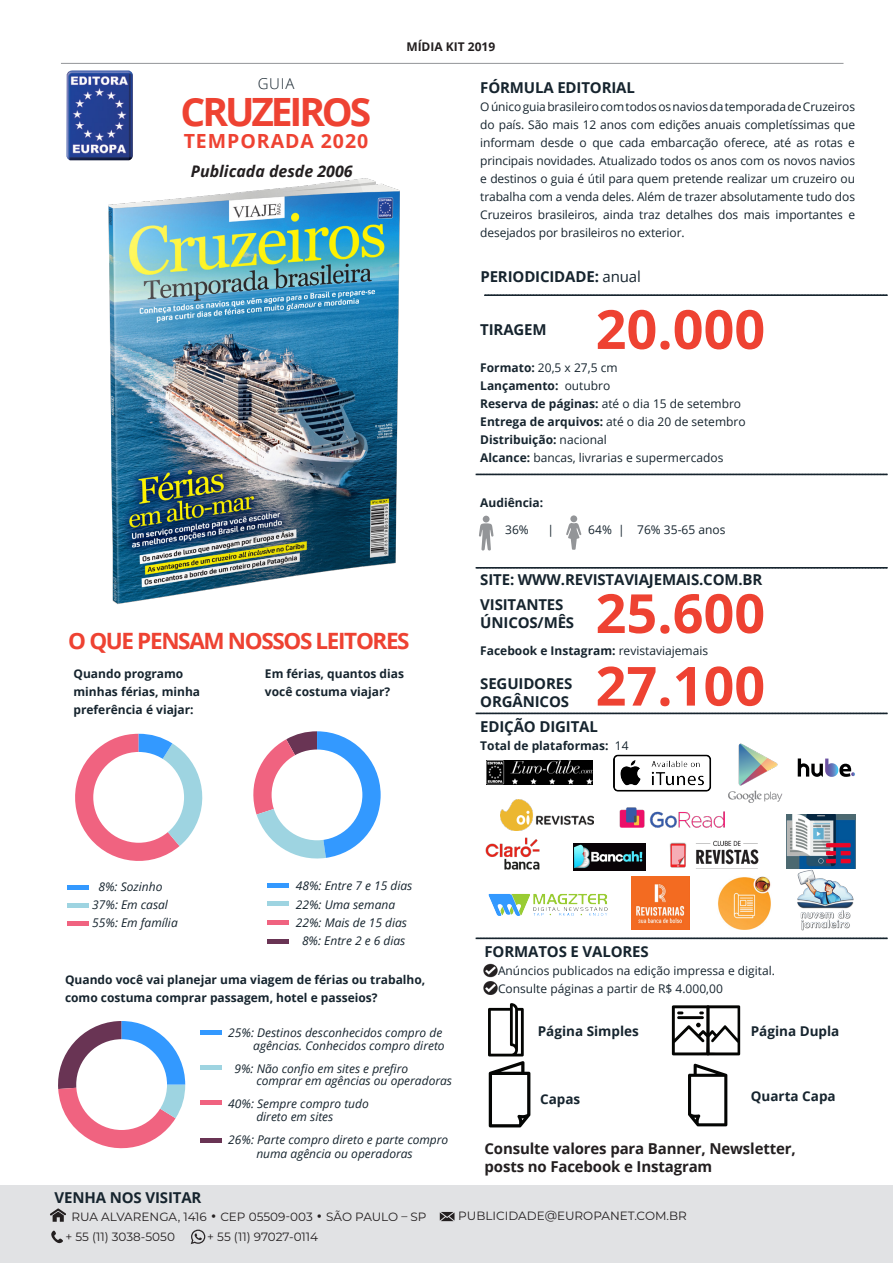
<style>
.page{position:relative;width:893px;height:1263px;background:#fff}
.page>*{position:absolute;margin:0;border:0;box-sizing:border-box;transform-origin:0 0}
.Large_Number{font:700 54px "Open Sans";color:#ee4232}
.Chapter_Title_-_Alig{font:700 39px "Open Sans";letter-spacing:-.08em;color:#ee4232}
.Title_-_Align_Left{font:700 22.5px "Open Sans";letter-spacing:-.06em;color:#ee4232}
.Chapter_Title_-_Alig-2{font:700 19.5px "Open Sans";letter-spacing:.05em;color:#ee4232}
.Byline_Title_-_Align{font:italic 700 15.9px "Open Sans";color:#231f20}
.Title_-_Align_Left-2{font:700 15px/18px "Open Sans";letter-spacing:-.01em;color:#16242e}
.Title_-_Align_Left-3{font:700 15px/18px "Open Sans";letter-spacing:-.01em;color:#231f20}
.Title_-_Align_Left_c{font:700 15px "Open Sans";letter-spacing:-.01em;color:#16242e}
.Chapter_Title_-_Alig-3{font:300 15px "Open Sans";color:#16242e}
.Body_Text{font:700 13.5px "Open Sans";color:#16242e}
.Body_Text-2{font:12px/18px "Open Sans";color:#16242e;text-align:justify}
.Legend_Text_-_Align{font:italic 12px/13.5px "Open Sans";color:#16242e}
.Body_Text-3{font:700 12px/18px "Open Sans";color:#16242e}
.t1{font:12px "Montserrat";color:#231f20}
.t2{font:12px "Montserrat Alternates";color:#231f20}
.Section_Title{font:700 12px "Open Sans";color:#231f20}
.s1{font-weight:400}
.s2{font-weight:700}
.s3{font-size:22.5px}
</style>
<div class="page">
<svg style="left:75px;top:734px;width:128px;height:127px"></svg>
<hr style="left:61px;top:63px;width:782px;height:1px;background:#939598">
<img style="left:66px;top:71px;width:67px;height:89px">
<svg style="left:476px;top:567px;width:411px;height:2px"></svg>
<svg style="left:476px;top:473px;width:411px;height:2px"></svg>
<svg style="left:484px;top:294px;width:403px;height:2px"></svg>
<svg style="left:566px;top:523px;width:15px;height:27px"></svg>
<div style="left:570px;top:515px;width:7px;height:7px;background:#939598;border-radius:50%"></div>
<svg style="left:479px;top:523px;width:14px;height:27px"></svg>
<div style="left:483px;top:516px;width:7px;height:6px;background:#939598;border-radius:50%"></div>
<div style="left:93px;top:752px;width:91px;height:91px;background:#fff;border-radius:50%"></div>
<div style="left:67px;top:885px;width:22px;height:5px;background:#39f"></div>
<div style="left:268px;top:883px;width:21px;height:5px;background:#39f"></div>
<hr style="left:200px;top:1031px;width:22px;height:4px;background:#39f">
<div style="left:67px;top:903px;width:22px;height:5px;background:#9ed4e1"></div>
<hr style="left:67px;top:921px;width:22px;height:4px;background:#f06380">
<hr style="left:268px;top:901px;width:21px;height:4px;background:#9ed4e1">
<hr style="left:200px;top:1065px;width:22px;height:4px;background:#9ed4e1">
<div style="left:268px;top:920px;width:21px;height:5px;background:#f06380"></div>
<div style="left:200px;top:1100px;width:22px;height:5px;background:#f06380"></div>
<div style="left:268px;top:939px;width:21px;height:5px;background:#693454"></div>
<hr style="left:200px;top:1138px;width:22px;height:4px;background:#693454">
<div style="left:0;top:1185px;width:893px;height:78px;background:#e1e2e4"></div>
<svg style="left:440px;top:1212px;width:14px;height:9px"></svg>
<svg style="left:51px;top:1230px;width:12px;height:13px"></svg>
<svg style="left:50px;top:1208px;width:16px;height:14px"></svg>
<svg style="left:191px;top:1229px;width:14px;height:15px"></svg>
<svg style="left:253px;top:731px;width:128px;height:128px"></svg>
<svg style="left:58px;top:1021px;width:127px;height:128px"></svg>
<div style="left:76px;top:1039px;width:91px;height:91px;background:#fff;border-radius:50%"></div>
<div style="left:272px;top:749px;width:90px;height:91px;background:#fff;border-radius:50%"></div>
<svg style="left:476px;top:712px;width:411px;height:2px"></svg>
<svg style="left:476px;top:937px;width:411px;height:2px"></svg>
<svg style="left:672px;top:1005px;width:68px;height:50px"></svg>
<svg style="left:488px;top:1003px;width:42px;height:124px"></svg>
<svg style="left:688px;top:1064px;width:39px;height:62px"></svg>
<img style="left:483px;top:963px;width:15px;height:15px">
<img style="left:483px;top:981px;width:15px;height:14px">
<img style="left:108px;top:178px;width:292px;height:426px">
<img style="left:488px;top:894px;width:120px;height:22px">
<img style="left:632px;top:877px;width:58px;height:52px">
<img style="left:797px;top:869px;width:57px;height:62px">
<img style="left:718px;top:877px;width:53px;height:52px">
<img style="left:574px;top:843px;width:71px;height:27px">
<img style="left:669px;top:840px;width:90px;height:28px">
<img style="left:485px;top:830px;width:55px;height:40px">
<img style="left:786px;top:814px;width:69px;height:55px">
<img style="left:620px;top:808px;width:104px;height:19px">
<img style="left:487px;top:760px;width:106px;height:25px">
<img style="left:728px;top:743px;width:55px;height:60px">
<img style="left:613px;top:755px;width:98px;height:37px">
<img style="left:500px;top:800px;width:93px;height:30px">
<svg style="left:798px;top:758px;width:57px;height:19px"></svg>
<p class="Chapter_Title_-_Alig-3" style="left:258px;top:73px;width:38px">GUIA</p>
<p class="Chapter_Title_-_Alig" style="left:181px;top:85px;width:192px">CRUZEIROS</p>
<p class="Chapter_Title_-_Alig-2" style="left:184px;top:127px;width:186px">TEMPORADA 2020</p>
<p class="Byline_Title_-_Align" style="left:191px;top:160px;width:163px">Publicada desde 2006</p>
<p class="Section_Title" style="left:406px;top:38px;width:90px">MÍDIA KIT 2019</p>
<p class="Title_-_Align_Left-2" style="left:480px;top:78px;width:156px">FÓRMULA EDITORIAL</p>
<p class="Body_Text-2" style="left:480px;top:97px;width:376px">O único guia brasileiro com todos os navios da temporada de Cruzeiros do país. São mais 12 anos com edições anuais completíssimas que informam desde o que cada embarcação oferece, até as rotas e principais novidades. Atualizado todos os anos com os novos navios e destinos o guia é útil para quem pretende realizar um cruzeiro ou trabalha com a venda deles. Além de trazer absolutamente tudo dos Cruzeiros brasileiros, ainda traz detalhes dos mais importantes e desejados por brasileiros no exterior.</p>
<p class="Title_-_Align_Left_c" style="left:480px;top:266px;width:162px">PERIODICIDADE: <span class="s1">anual</span></p>
<p class="Title_-_Align_Left-2" style="left:480px;top:320px;width:68px">TIRAGEM</p>
<p class="Large_Number" style="left:596px;top:291px;width:171px">20.000</p>
<p class="Body_Text-2" style="left:480px;top:358px;width:139px"><span class="s2">Formato:</span> 20,5 x 27,5 cm</p>
<p class="Body_Text-3" style="left:480px;top:376px;width:132px">Lançamento: <span class="s1">outubro</span></p>
<p class="Body_Text-2" style="left:480px;top:394px;width:262px"><span class="s2">Reserva de páginas:</span> até o dia 15 de setembro</p>
<p class="Body_Text-2" style="left:480px;top:412px;width:267px"><span class="s2">Entrega de arquivos:</span> até o dia 20 de setembro</p>
<p class="Body_Text-3" style="left:480px;top:430px;width:128px">Distribuição: <span class="s1">nacional</span></p>
<p class="Body_Text-2" style="left:480px;top:448px;width:245px"><span class="s2">Alcance:</span> bancas, livrarias e supermercados</p>
<p class="Body_Text-3" style="left:480px;top:493px;width:64px">Audiência:</p>
<p class="Body_Text-2" style="left:505px;top:520px;width:25px">36%</p>
<p class="Body_Text-2" style="left:548px;top:520px;width:8px">|</p>
<p class="Body_Text-2" style="left:588px;top:520px;width:139px">64% | 76% 35-65 anos</p>
<p class="Title_-_Align_Left" style="left:68px;top:625px;width:343px">O QUE PENSAM NOSSOS LEITORES</p>
<p class="Body_Text-3" style="left:74px;top:664px;width:128px">Quando programo minhas férias, minha preferência é viajar:</p>
<p class="Body_Text-3" style="left:265px;top:664px;width:141px">Em férias, quantos dias você costuma viajar?</p>
<p class="Title_-_Align_Left-2" style="left:480px;top:570px;width:284px">SITE: WWW.REVISTAVIAJEMAIS.COM.BR</p>
<p class="Title_-_Align_Left-2" style="left:480px;top:595px;width:95px">VISITANTES<br>ÚNICOS/MÊS</p>
<p class="Large_Number" style="left:596px;top:575px;width:171px">25.600</p>
<p class="Large_Number" style="left:596px;top:648px;width:171px">27.100</p>
<p class="Body_Text-3" style="left:480px;top:641px;width:229px">Facebook e Instagram: <span class="s1">revistaviajemais</span></p>
<p class="Title_-_Align_Left-2" style="left:480px;top:674px;width:94px">SEGUIDORES<br>ORGÂNICOS</p>
<p class="Title_-_Align_Left-2" style="left:480px;top:717px;width:119px">EDIÇÃO DIGITAL</p>
<p class="Body_Text-3" style="left:480px;top:736px;width:150px">Total de plataformas: <span class="s1">14</span></p>
<p class="Legend_Text_-_Align" style="left:99px;top:880px;width:65px">8%: Sozinho</p>
<p class="Legend_Text_-_Align" style="left:296px;top:878px;width:118px">48%: Entre 7 e 15 dias</p>
<p class="Legend_Text_-_Align" style="left:92px;top:898px;width:77px">37%: Em casal</p>
<p class="Legend_Text_-_Align" style="left:92px;top:915px;width:87px">55%: Em família</p>
<p class="Legend_Text_-_Align" style="left:296px;top:897px;width:101px">22%: Uma semana</p>
<p class="Legend_Text_-_Align" style="left:296px;top:916px;width:113px">22%: Mais de 15 dias</p>
<p class="Legend_Text_-_Align" style="left:302px;top:934px;width:105px">8%: Entre 2 e 6 dias</p>
<p class="Body_Text-3" style="left:65px;top:970px;width:362px">Quando você vai planejar uma viagem de férias ou trabalho, como costuma comprar passagem, hotel e passeios?</p>
<p class="Legend_Text_-_Align" style="left:228px;top:1025px;width:218px;text-align:right">25%: Destinos desconhecidos compro de agências. Conhecidos compro direto</p>
<p class="Legend_Text_-_Align" style="left:256px;top:1062px;width:197px;line-height:12px;text-indent:-22px">9%: Não confio em sites e prefiro comprar em agências ou operadoras</p>
<p class="Legend_Text_-_Align" style="left:256px;top:1096px;width:114px;text-indent:-28px">40%: Sempre compro tudo direto em sites</p>
<p class="Legend_Text_-_Align" style="left:256px;top:1133px;width:193px;text-indent:-28px">26%: Parte compro direto e parte compro numa agência ou operadoras</p>
<p class="Title_-_Align_Left-2" style="left:485px;top:942px;width:166px">FORMATOS E VALORES</p>
<p class="Body_Text-2" style="left:498px;top:961px;width:278px">Anúncios publicados na edição impressa e digital.</p>
<p class="Body_Text-2" style="left:498px;top:979px;width:226px">Consulte páginas a partir de R$ 4.000,00</p>
<p class="Body_Text" style="left:538px;top:1021px;width:103px">Página Simples</p>
<p class="Body_Text" style="left:751px;top:1021px;width:90px">Página Dupla</p>
<p class="Body_Text" style="left:540px;top:1089px;width:42px">Capas</p>
<p class="Body_Text" style="left:751px;top:1086px;width:86px">Quarta Capa</p>
<p class="Title_-_Align_Left-3" style="left:485px;top:1139px;width:313px">Consulte valores para Banner, Newsletter, posts no Facebook e Instagram</p>
<p class="Title_-_Align_Left-2" style="left:55px;top:1188px;width:148px">VENHA NOS VISITAR</p>
<p class="t2" style="left:65px;top:1228px;width:111px">+ 55 (11) 3038-5050</p>
<p class="t2" style="left:207px;top:1228px;width:112px">+ 55 (11) 97027-0114</p>
<p class="t1" style="left:72px;top:1208px;width:356px">RUA ALVARENGA, 1416 <span class="s3">•</span> CEP 05509-003 <span class="s3">•</span> SÃO PAULO – SP</p>
<p class="t1" style="left:458px;top:1207px;width:230px">PUBLICIDADE@EUROPANET.COM.BR</p>
</div>
